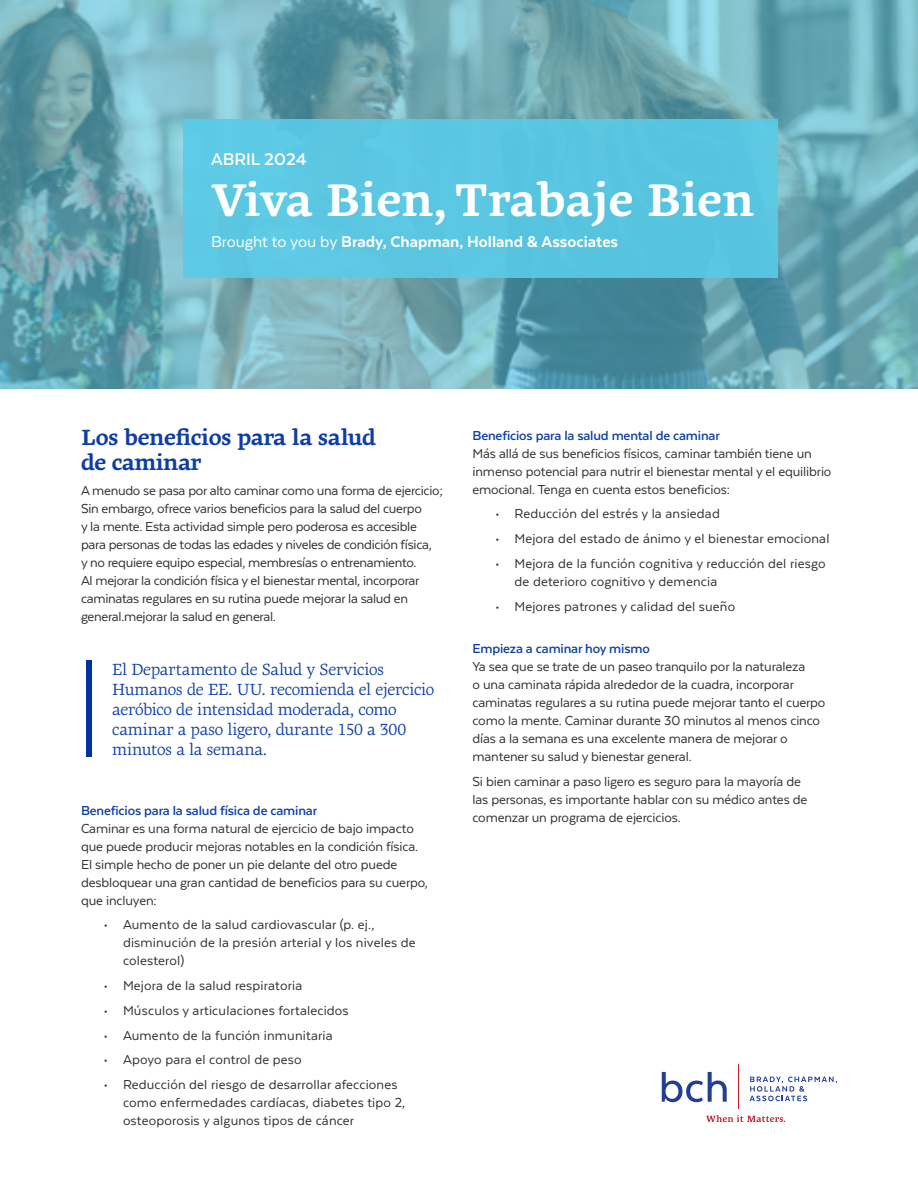
<style>
.page{position:relative;width:918px;height:1188px;background:#fff}
.page>*{position:absolute;margin:0;border:0;box-sizing:border-box;transform-origin:0 0}
.t1{font:700 46.8px "Geneo Std";color:#fff}
.Body{font:700 22.5px/25.5px "Geneo Std";letter-spacing:-.02em;color:#0d3da5}
.t2{font:700 19.5px "Texta";color:#fff}
.t3{font:800 18px "Texta";color:#fff}
.Body-2{font:16.5px/20px "Geneo Std";letter-spacing:-.02em;color:#0d3da5}
.Body-3{font:15px/18px "Texta";letter-spacing:-.01em;color:#312f30}
.Body-4{font:15px/18px "Texta";letter-spacing:.01em;color:#312f30}
.s1{font-weight:400}
.s2{font-weight:700;color:#0d3da5}
</style>
<div class="page">
<img style="left:0;top:0;width:918px;height:388px">
<div style="left:183px;top:119px;width:595px;height:159px;background:#5ac6e1"></div>
<svg style="left:706px;top:1115px;width:79px;height:7px"></svg>
<svg style="left:662px;top:1072px;width:65px;height:30px"></svg>
<svg style="left:750px;top:1077px;width:87px;height:24px"></svg>
<hr style="left:738px;top:1065px;width:1px;height:44px;background:#c9202f">
<div style="left:86px;top:661px;width:6px;height:96px;background:#0033a0"></div>
<p class="t2" style="left:211px;top:150px;width:97px">ABRIL 2024</p>
<p class="t1" style="left:211px;top:172px;width:545px">Viva Bien, Trabaje Bien</p>
<p class="t3" style="left:211px;top:232px;width:409px"><span class="s1">Brought to you by</span> Brady, Chapman, Holland &amp; Associates</p>
<p class="Body" style="left:81px;top:424px;width:297px">Los beneficios para la salud de caminar</p>
<p class="Body-3" style="left:81px;top:481px;width:363px">A menudo se pasa por alto caminar como una forma de ejercicio; Sin embargo, ofrece varios beneficios para la salud del cuerpo<br>y la mente. Esta actividad simple pero poderosa es accesible para personas de todas las edades y niveles de condición física,<br>y no requiere equipo especial, membresías o entrenamiento.<br>Al mejorar la condición física y el bienestar mental, incorporar caminatas regulares en su rutina puede mejorar la salud en general.mejorar la salud en general.</p>
<p class="Body-2" style="left:112px;top:659px;width:324px">El Departamento de Salud y Servicios Humanos de EE. UU. recomienda el ejercicio aeróbico de intensidad moderada, como caminar a paso ligero, durante 150 a 300 minutos a la semana.</p>
<p class="Body-3" style="left:81px;top:801px;width:349px"><span class="s2">Beneficios para la salud física de caminar<br></span>Caminar es una forma natural de ejercicio de bajo impacto que puede producir mejoras notables en la condición física.<br>El simple hecho de poner un pie delante del otro puede desbloquear una gran cantidad de beneficios para su cuerpo, que incluyen:</p>
<p class="Body-4" style="left:123px;top:916px;width:294px;text-indent:-20px">• Aumento de la salud cardiovascular (p. ej., disminución de la presión arterial y los niveles de colesterol)</p>
<p class="Body-4" style="left:104px;top:976px;width:200px">• Mejora de la salud respiratoria</p>
<p class="Body-4" style="left:104px;top:1001px;width:247px">• Músculos y articulaciones fortalecidos</p>
<p class="Body-4" style="left:104px;top:1026px;width:231px">• Aumento de la función inmunitaria</p>
<p class="Body-4" style="left:104px;top:1051px;width:200px">• Apoyo para el control de peso</p>
<p class="Body-4" style="left:123px;top:1075px;width:284px;text-indent:-20px">• Reducción del riesgo de desarrollar afecciones como enfermedades cardíacas, diabetes tipo 2, osteoporosis y algunos tipos de cáncer</p>
<p class="Body-3" style="left:472px;top:426px;width:360px"><span class="s2">Beneficios para la salud mental de caminar<br></span>Más allá de sus beneficios físicos, caminar también tiene un inmenso potencial para nutrir el bienestar mental y el equilibrio emocional. Tenga en cuenta estos beneficios:</p>
<p class="Body-4" style="left:495px;top:505px;width:226px">• Reducción del estrés y la ansiedad</p>
<p class="Body-4" style="left:495px;top:530px;width:336px">• Mejora del estado de ánimo y el bienestar emocional</p>
<p class="Body-4" style="left:514px;top:554px;width:313px;text-indent:-20px">• Mejora de la función cognitiva y reducción del riesgo de deterioro cognitivo y demencia</p>
<p class="Body-4" style="left:495px;top:597px;width:242px">• Mejores patrones y calidad del sueño</p>
<p class="Body-3" style="left:472px;top:640px;width:355px"><span class="s2">Empieza a caminar hoy mismo<br></span>Ya sea que se trate de un paseo tranquilo por la naturaleza<br>o una caminata rápida alrededor de la cuadra, incorporar caminatas regulares a su rutina puede mejorar tanto el cuerpo como la mente. Caminar durante 30 minutos al menos cinco días a la semana es una excelente manera de mejorar o mantener su salud y bienestar general.</p>
<p class="Body-3" style="left:472px;top:773px;width:336px">Si bien caminar a paso ligero es seguro para la mayoría de las personas, es importante hablar con su médico antes de comenzar un programa de ejercicios.</p>
</div>
